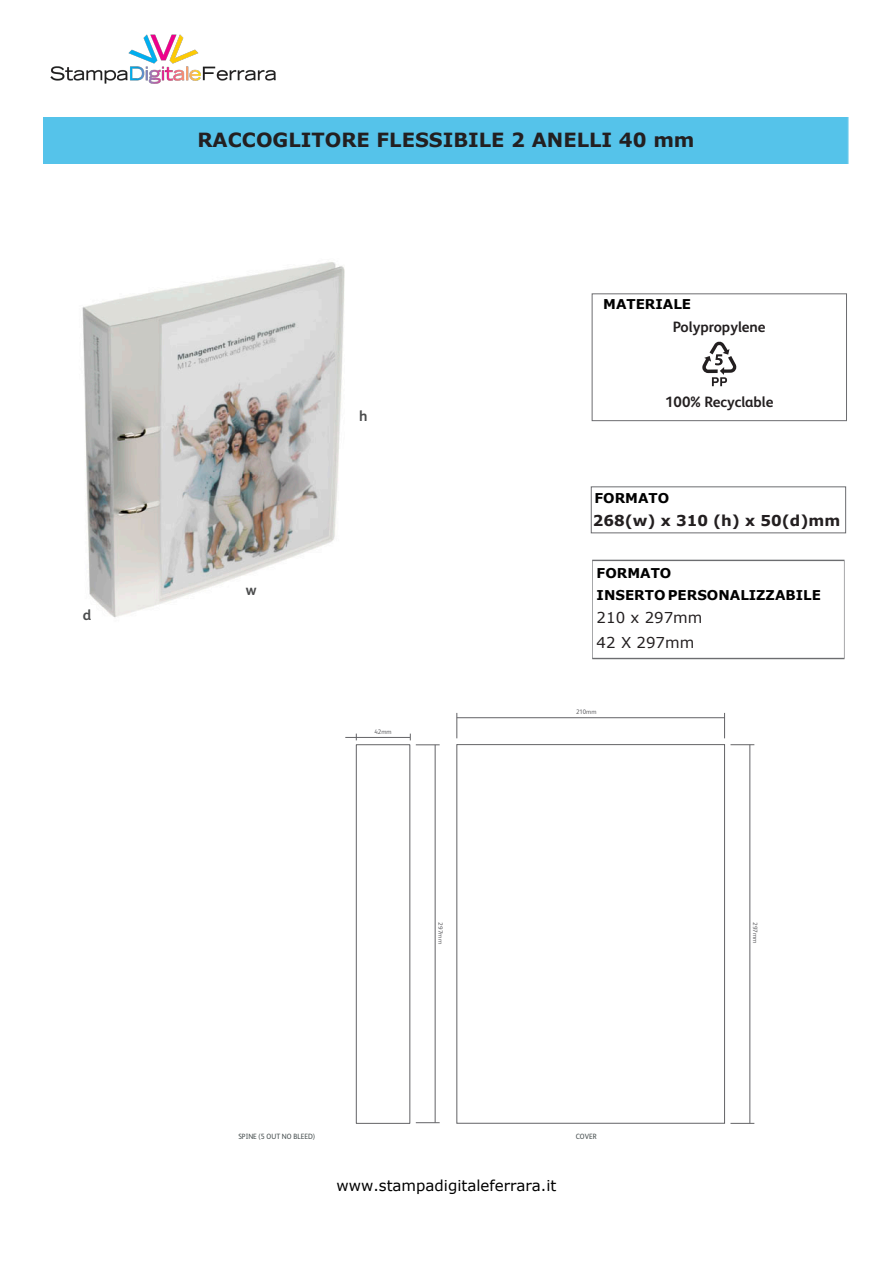
<style>
.page{position:relative;width:893px;height:1263px;background:#fff}
.page>*{position:absolute;margin:0;border:0;box-sizing:border-box;transform-origin:0 0}
.t1{font:700 19.5px "Verdana";color:#231f20}
.t2{font:15px "Verdana";color:#000}
.t3{font:700 15px "Xerox Sans";color:#231f20}
.Cell_Text_10pt_Centr{font:700 15px "Verdana";color:#231f20}
.t4{font:15px/24.3px "Verdana";color:#231f20}
.t5{font:700 15px "Xerox Sans";color:#4b4c4d}
.Cell_Text_10pt_Centr-2{font:700 13.5px/21.9px "Verdana";color:#000}
.t6{font:700 13.5px "Verdana";color:#000}
.t7{font:7.65px "Xerox Sans";color:#434b4c;scale:.94 1}
.t8{font:6.6px "Xerox Sans";color:#636366;scale:.94 1}
.t9{font:6.15px "Xerox Sans";color:#636366;scale:1.07 1}
.s1{font-style:inherit}
</style>
<div class="page">
<div style="left:591px;top:487px;width:255px;height:46px;background:#fff;border:1px solid #6c6d70"></div>
<div style="left:592px;top:560px;width:252px;height:99px;background:#fff;border:1px solid #6c6d70"></div>
<div style="left:43px;top:118px;width:806px;height:46px;background:#55c3ea"></div>
<img style="left:50px;top:34px;width:226px;height:50px">
<img style="left:82px;top:262px;width:263px;height:356px">
<div style="left:592px;top:294px;width:255px;height:127px;background:#fff;border:1px solid #6c6d70"></div>
<svg style="left:702px;top:342px;width:34px;height:44px"></svg>
<div style="left:356px;top:745px;width:54px;height:378px;border:1px solid #636366"></div>
<div style="left:457px;top:744px;width:268px;height:379px;border:1px solid #636366"></div>
<hr style="left:345px;top:737px;width:65px;height:1px;background:#636366">
<svg style="left:724px;top:713px;width:1px;height:25px"></svg>
<svg style="left:457px;top:713px;width:1px;height:25px"></svg>
<hr style="left:457px;top:717px;width:268px;height:1px;background:#636366">
<svg style="left:416px;top:1122px;width:24px;height:1px"></svg>
<hr style="left:435px;top:745px;width:1px;height:378px;background:#636366">
<svg style="left:730px;top:1123px;width:24px;height:1px"></svg>
<svg style="left:730px;top:744px;width:24px;height:1px"></svg>
<hr style="left:750px;top:745px;width:1px;height:378px;background:#636366">
<svg style="left:410px;top:734px;width:30px;height:11px"></svg>
<p class="t5" style="left:83px;top:604px;width:10px">d</p>
<h1 class="t1" style="left:197px;top:126px;width:499px">RACCOGLITORE FLESSIBILE 2 ANELLI 40 mm</h1>
<p class="t5" style="left:246px;top:579px;width:12px">w</p>
<p class="t5" style="left:359px;top:406px;width:10px">h</p>
<p class="t8" style="left:375px;top:727px;width:20px">42mm</p>
<p class="t6" style="left:603px;top:295px;width:89px">MATERIALE</p>
<p class="t3" style="left:673px;top:317px;width:94px">Polypropylene</p>
<p class="t3" style="left:665px;top:392px;width:110px">100% Recyclable</p>
<p class="Cell_Text_10pt_Centr-2" style="left:594px;top:487px;width:76px">FORMATO</p>
<p class="Cell_Text_10pt_Centr" style="left:593px;top:509px;width:249px">268(w) x 310 (h) x 50(d)mm</p>
<p class="Cell_Text_10pt_Centr-2" style="left:597px;top:562px;width:226px">FORMATO<br>INSERTO <span class="s1">P</span>ERSONALIZZABILE</p>
<p class="t4" style="left:597px;top:606px;width:107px">210 x 297mm<br>42 X 297mm</p>
<p class="t8" style="left:576px;top:707px;width:23px">210mm</p>
<p class="t9" style="left:445px;top:922px;width:22px;rotate:90deg">297mm</p>
<p class="t9" style="left:759px;top:922px;width:22px;rotate:90deg">297mm</p>
<p class="t7" style="left:238px;top:1131px;width:83px">SPINE (5 OUT NO BLEED)</p>
<p class="t7" style="left:576px;top:1131px;width:24px">COVER</p>
<p class="t2" style="left:337px;top:1175px;width:221px">www.stampadigitaleferrara.it</p>
</div>
